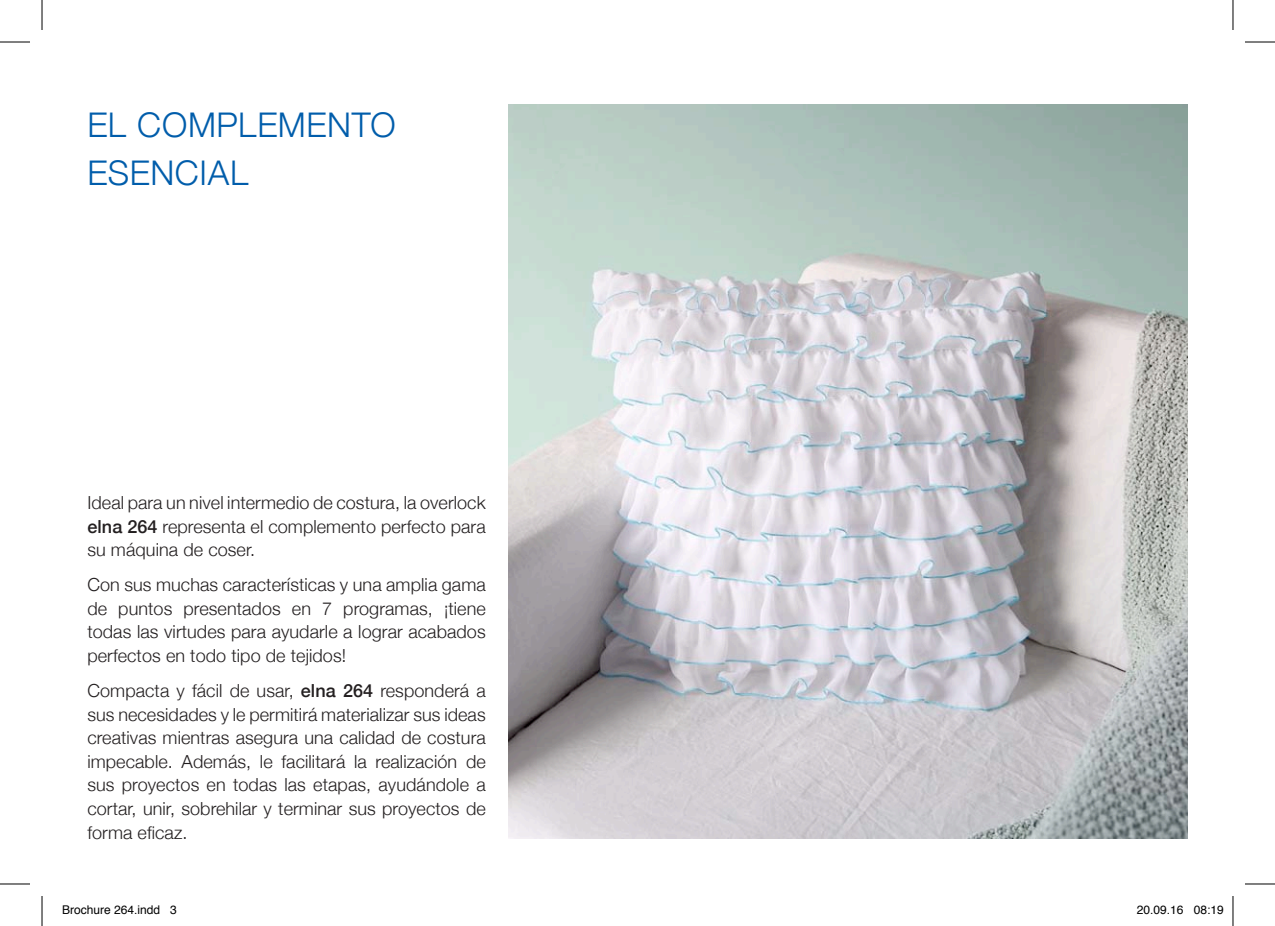
<style>
.page{position:relative;width:1275px;height:926px;background:#fff}
.page>*{position:absolute;margin:0;border:0;box-sizing:border-box;transform-origin:0 0}
.t1{font:300 34px/48px "Helvetica Neue";letter-spacing:.02em;color:#015dab}
.t2{font:300 18px/23.6px "Helvetica Neue";letter-spacing:.005em;color:#231f20;text-align:justify}
.t3{font:12px "Helvetica";color:#000}
.s1{font-weight:500}
</style>
<div class="page">
<img style="left:508px;top:104px;width:679px;height:735px">
<hr style="left:0;top:42px;width:30px;height:1px;background:#000">
<hr style="left:1245px;top:42px;width:30px;height:1px;background:#000">
<hr style="left:0;top:884px;width:30px;height:1px;background:#000">
<hr style="left:1245px;top:884px;width:30px;height:1px;background:#000">
<hr style="left:42px;top:0;width:1px;height:30px;background:#000">
<hr style="left:42px;top:896px;width:1px;height:30px;background:#000">
<hr style="left:1232px;top:0;width:1px;height:30px;background:#000">
<hr style="left:1232px;top:896px;width:1px;height:30px;background:#000">
<h1 class="t1" style="left:87px;top:99px;width:310px">EL COMPLEMENTO<br>ESENCIAL</h1>
<p class="t2" style="left:87px;top:490px;width:400px">Ideal para un nivel intermedio de costura, la overlock <span class="s1">elna 264</span> representa el complemento perfecto para su máquina de coser.</p>
<p class="t2" style="left:87px;top:572px;width:400px">Con sus muchas características y una amplia gama de puntos presentados en 7 programas, ¡tiene todas las virtudes para ayudarle a lograr acabados perfectos en todo tipo de tejidos!</p>
<p class="t2" style="left:87px;top:678px;width:400px">Compacta y fácil de usar, <span class="s1">elna 264</span> responderá a sus necesidades y le permitirá materializar sus ideas creativas mientras asegura una calidad de costura impecable. Además, le facilitará la realización de sus proyectos en todas las etapas, ayudándole a cortar, unir, sobrehilar y terminar sus proyectos de forma eficaz.</p>
<p class="t3" style="left:62px;top:900px;width:116px">Brochure 264.indd 3</p>
<p class="t3" style="left:1137px;top:900px;width:88px">20.09.16 08:19</p>
</div>
